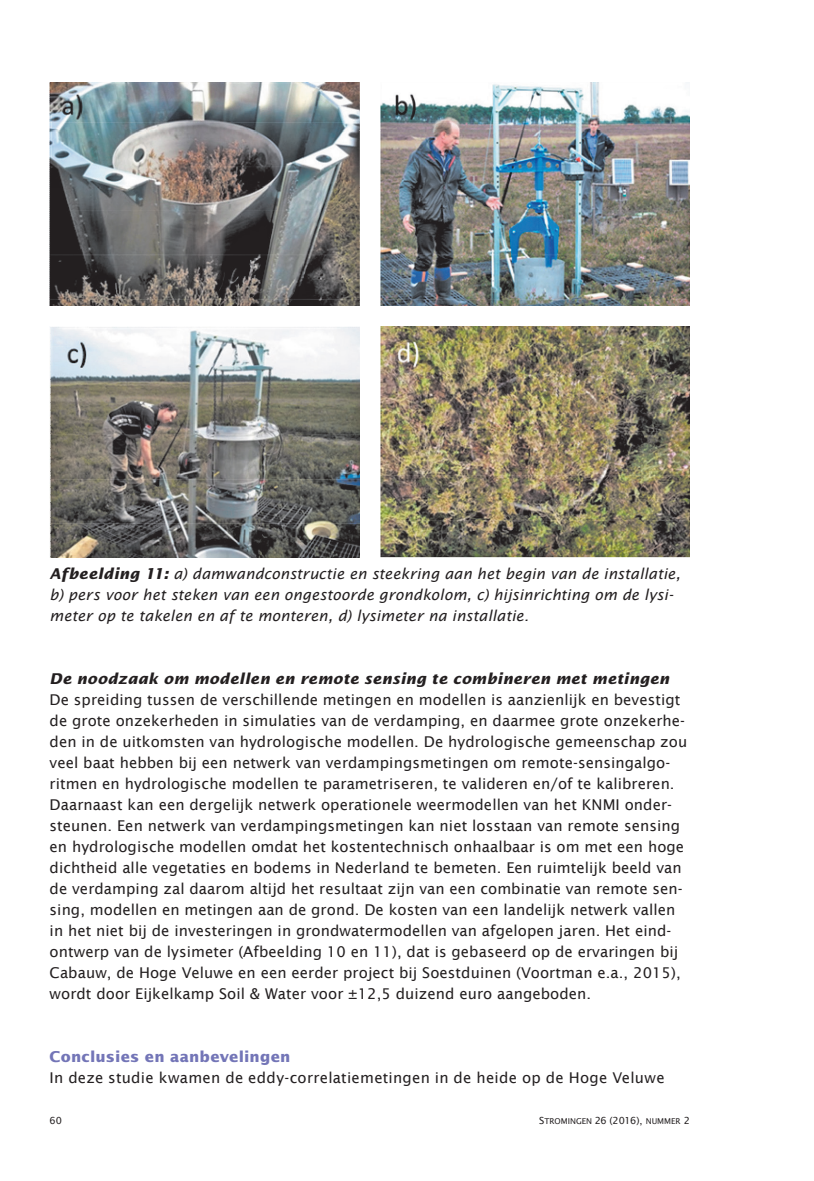
<style>
.page{position:relative;width:814px;height:1181px;background:#fff}
.page>*{position:absolute;margin:0;border:0;box-sizing:border-box;transform-origin:0 0}
.t1{font:14.88px/21px "Lucida Sans";letter-spacing:.005em;color:#231f20}
.t2{font:italic 14.88px/21px "Lucida Sans";letter-spacing:.005em;color:#231f20}
.t3{font:italic 700 14.88px "Lucida Sans";letter-spacing:.025em;color:#231f20}
.t4{font:700 14.88px "Lucida Sans";letter-spacing:.015em;color:#7375b7}
.t5{font:9.8px "Lucida Sans";color:#231f20}
.t6{font:8.05px "Lucida Sans";color:#231f20}
.s1{font-weight:700}
.s2{font-size:9.8px}
</style>
<div class="page">
<img style="left:50px;top:83px;width:309px;height:222px">
<img style="left:380px;top:83px;width:310px;height:222px">
<img style="left:50px;top:327px;width:309px;height:230px">
<img style="left:380px;top:326px;width:310px;height:231px">
<p class="t2" style="left:50px;top:563px;width:632px"><span class="s1">Afbeelding 11:</span> a) damwandconstructie en steekring aan het begin van de installatie, b) pers voor het steken van een ongestoorde grondkolom, c) hijsinrichting om de lysi&shy;meter op te takelen en af te monteren, d) lysimeter na installatie.</p>
<p class="t3" style="left:50px;top:670px;width:621px">De noodzaak om modellen en remote sensing te combineren met metingen</p>
<p class="t1" style="left:50px;top:689px;width:639px">De spreiding tussen de verschillende metingen en modellen is aanzienlijk en bevestigt de grote onzekerheden in simulaties van de verdamping, en daarmee grote onzekerhe&shy;den in de uitkomsten van hydrologische modellen. De hydrologische gemeenschap zou veel baat hebben bij een netwerk van verdampingsmetingen om remote-sensingalgo&shy;ritmen en hydrologische modellen te parametriseren, te valideren en/of te kalibreren.<br>Daarnaast kan een dergelijk netwerk operationele weermodellen van het KNMI onder&shy;steunen. Een netwerk van verdampingsmetingen kan niet losstaan van remote sensing en hydrologische modellen omdat het kostentechnisch onhaalbaar is om met een hoge dichtheid alle vegetaties en bodems in Nederland te bemeten. Een ruimtelijk beeld van de verdamping zal daarom altijd het resultaat zijn van een combinatie van remote sen&shy;sing, modellen en metingen aan de grond. De kosten van een landelijk netwerk vallen in het niet bij de investeringen in grondwatermodellen van afgelopen jaren. Het eind&shy;ontwerp van de lysimeter (Afbeelding 10 en 11), dat is gebaseerd op de ervaringen bij Cabauw, de Hoge Veluwe en een eerder project bij Soestduinen (Voortman e.a., 2015), wordt door Eijkelkamp Soil &amp; Water voor ±12,5 duizend euro aangeboden.</p>
<p class="t4" style="left:50px;top:1048px;width:242px">Conclusies en aanbevelingen</p>
<p class="t1" style="left:50px;top:1067px;width:616px">In deze studie kwamen de eddy-correlatiemetingen in de heide op de Hoge Veluwe</p>
<p class="t5" style="left:50px;top:1115px;width:14px">60</p>
<p class="t6" style="left:539px;top:1116px;width:152px"><span class="s2">S</span>TROMINGEN <span class="s2">26 (2016),</span> NUMMER <span class="s2">2</span></p>
</div>
